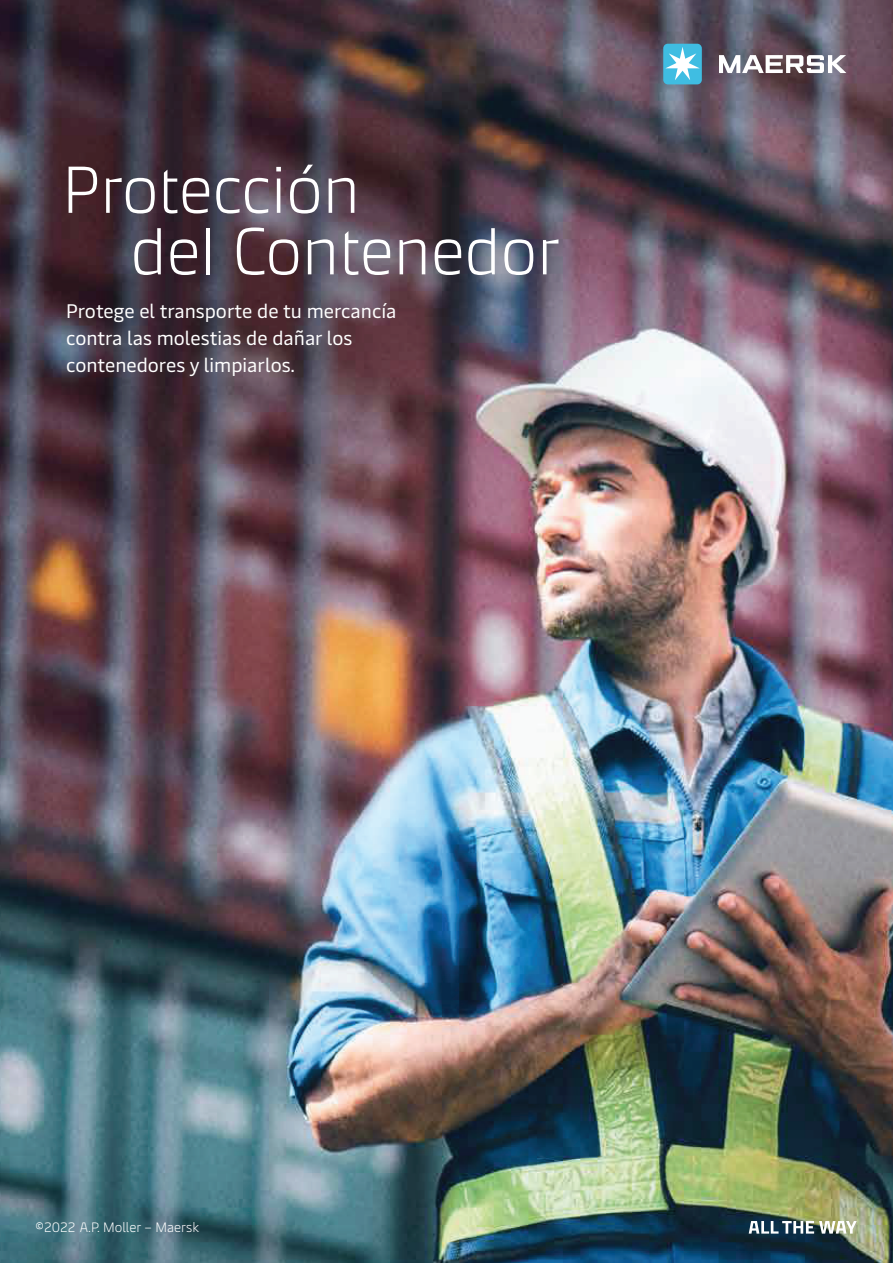
<style>
.page{position:relative;width:893px;height:1263px;background:#fff}
.page>*{position:absolute;margin:0;border:0;box-sizing:border-box;transform-origin:0 0}
.t1{font:300 66px/61.5px "Maersk Headline";color:#fff}
.t2{font:19.5px/27px "Maersk Text";color:#fff}
.t3{font:300 13.5px "Maersk Text";color:#fff}
</style>
<div class="page">
<img style="left:0;top:0;width:893px;height:1263px">
<svg style="left:749px;top:1221px;width:108px;height:12px"></svg>
<svg style="left:719px;top:55px;width:127px;height:18px"></svg>
<div style="left:663px;top:44px;width:39px;height:40px;background:#3fbde2;border-radius:5px"></div>
<svg style="left:665px;top:47px;width:35px;height:33px"></svg>
<h1 class="t1" style="left:131px;top:152px;width:431px;text-indent:-69px">Protección<br>del Contenedor</h1>
<p class="t2" style="left:66px;top:294px;width:332px">Protege el transporte de tu mercancía contra las molestias de dañar los contenedores y limpiarlos.</p>
<p class="t3" style="left:35px;top:1216px;width:166px">©2022 A.P. Moller – Maersk</p>
</div>
